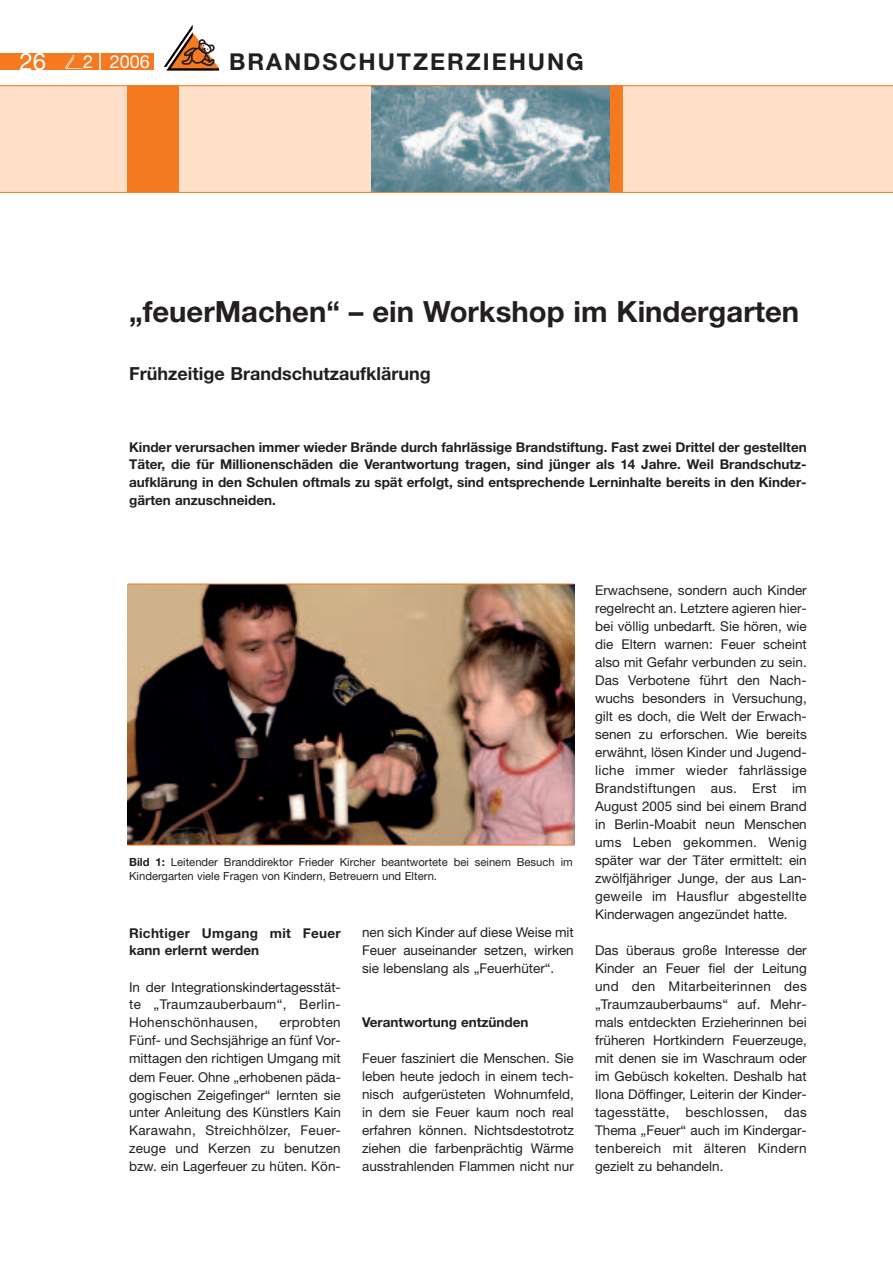
<style>
.page{position:relative;width:893px;height:1263px;background:#fff}
.page>*{position:absolute;margin:0;border:0;box-sizing:border-box;transform-origin:0 0}
.t1{font:700 29.25px "Helvetica Neue";color:#231f20}
.t2{font:24px "Helvetica Neue";color:#fff}
.t3{font:700 23.25px "Helvetica Neue";letter-spacing:.085em;color:#231f20}
.t4{font:700 18px "Helvetica Neue";color:#231f20}
.t5{font:18px "Helvetica Neue";color:#fff}
.t6{font:13.5px/18px "Helvetica Neue";color:#231f20;text-align:justify}
.t7{font:700 13.5px/18px "Helvetica Neue";color:#231f20;text-align:justify}
.t8{font:700 13.5px/18px "Helvetica Neue";letter-spacing:.02em;color:#231f20}
.t9{font:11.25px/13.5px "Helvetica Neue";color:#231f20}
.s1{font-weight:700}
</style>
<div class="page">
<div style="left:0;top:86px;width:892px;height:106px;background:#fde0c7"></div>
<div style="left:0;top:53px;width:153px;height:17px;background:#f47921"></div>
<svg style="left:65px;top:54px;width:17px;height:15px"></svg>
<svg style="left:164px;top:25px;width:55px;height:46px"></svg>
<hr style="left:99px;top:52px;width:2px;height:20px;background:#fff">
<img style="left:128px;top:585px;width:446px;height:260px">
<hr style="left:128px;top:584px;width:446px;height:1px;background:#f47921">
<hr style="left:128px;top:845px;width:446px;height:1px;background:#f47921">
<img style="left:372px;top:86px;width:237px;height:106px">
<div style="left:609px;top:86px;width:13px;height:106px;background:#f47921"></div>
<div style="left:128px;top:86px;width:51px;height:106px;background:#f47921"></div>
<hr style="left:0;top:85px;width:892px;height:1px;background:#f47921">
<hr style="left:0;top:192px;width:892px;height:1px;background:#f47921">
<h2 class="t2" style="left:20px;top:53px;width:28px">26</h2>
<h3 class="t5" style="left:83px;top:55px;width:68px">2 2006</h3>
<h3 class="t3" style="left:229px;top:53px;width:356px">BRANDSCHUTZERZIEHUNG</h3>
<h1 class="t1" style="left:129px;top:301px;width:671px">„feuerMachen“ – ein Workshop im Kindergarten</h1>
<h3 class="t4" style="left:129px;top:367px;width:303px">Frühzeitige Brandschutzaufklärung</h3>
<p class="t7" style="left:129px;top:439px;width:679px">Kinder verursachen immer wieder Brände durch fahrlässige Brandstiftung. Fast zwei Drittel der gestellten Täter, die für Millionenschäden die Verantwortung tragen, sind jünger als 14 Jahre. Weil Brandschutz&shy;aufklärung in den Schulen oftmals zu spät erfolgt, sind entsprechende Lerninhalte bereits in den Kinder&shy;gärten anzuschneiden.</p>
<p class="t9" style="left:129px;top:856px;width:445px"><span class="s1">Bild 1:</span> Leitender Branddirektor Frieder Kircher beantwortete bei seinem Besuch im<br>Kindergarten viele Fragen von Kindern, Betreuern und Eltern.</p>
<p class="t8" style="left:129px;top:925px;width:213px">Richtiger Umgang mit Feuer kann erlernt werden</p>
<p class="t6" style="left:129px;top:979px;width:213px">In der Integrationskindertagesstät&shy;te „Traumzauberbaum“, Berlin-Hohenschönhausen,</p>
<p class="t6" style="left:129px;top:1015px;width:213px;text-indent:150px">erprobten Fünf- und Sechsjährige an fünf Vor&shy;mittagen den richtigen Umgang mit dem Feuer. Ohne „erhobenen päda&shy;gogischen Zeigefinger“ lernten sie unter Anleitung des Künstlers Kain Karawahn, Streichhölzer, Feuer&shy;zeuge und Kerzen zu benutzen bzw. ein Lagerfeuer zu hüten. Kön-</p>
<p class="t6" style="left:362px;top:925px;width:213px">nen sich Kinder auf diese Weise mit Feuer auseinander setzen, wirken sie lebenslang als „Feuerhüter“.</p>
<p class="t7" style="left:362px;top:1015px;width:168px">Verantwortung entzünden</p>
<p class="t6" style="left:362px;top:1051px;width:213px">Feuer fasziniert die Menschen. Sie leben heute jedoch in einem tech&shy;nisch aufgerüsteten Wohnumfeld, in dem sie Feuer kaum noch real erfahren können. Nichtsdestotrotz ziehen die farbenprächtig Wärme ausstrahlenden Flammen nicht nur</p>
<p class="t6" style="left:595px;top:583px;width:213px">Erwachsene, sondern auch Kinder regelrecht an. Letztere agieren hier&shy;bei völlig unbedarft. Sie hören, wie die Eltern warnen: Feuer scheint also mit Gefahr verbunden zu sein.<br>Das Verbotene führt den Nach&shy;wuchs besonders in Versuchung, gilt es doch, die Welt der Erwach&shy;senen zu erforschen. Wie bereits erwähnt, lösen Kinder und Jugend&shy;liche immer wieder fahrlässige Brandstiftungen aus. Erst im August 2005 sind bei einem Brand in Berlin-Moabit neun Menschen ums Leben gekommen. Wenig später war der Täter ermittelt: ein zwölfjähriger Junge, der aus Lan&shy;geweile im Hausflur abgestellte Kinderwagen angezündet hatte.</p>
<p class="t6" style="left:595px;top:943px;width:213px">Das überaus große Interesse der Kinder an Feuer fiel der Leitung und den Mitarbeiterinnen des „Traumzauberbaums“ auf. Mehr&shy;mals entdeckten Erzieherinnen bei früheren Hortkindern Feuerzeuge, mit denen sie im Waschraum oder im Gebüsch kokelten. Deshalb hat Ilona Döffinger, Leiterin der Kinder&shy;tagesstätte, beschlossen, das Thema „Feuer“ auch im Kindergar&shy;tenbereich mit älteren Kindern gezielt zu behandeln.</p>
</div>
